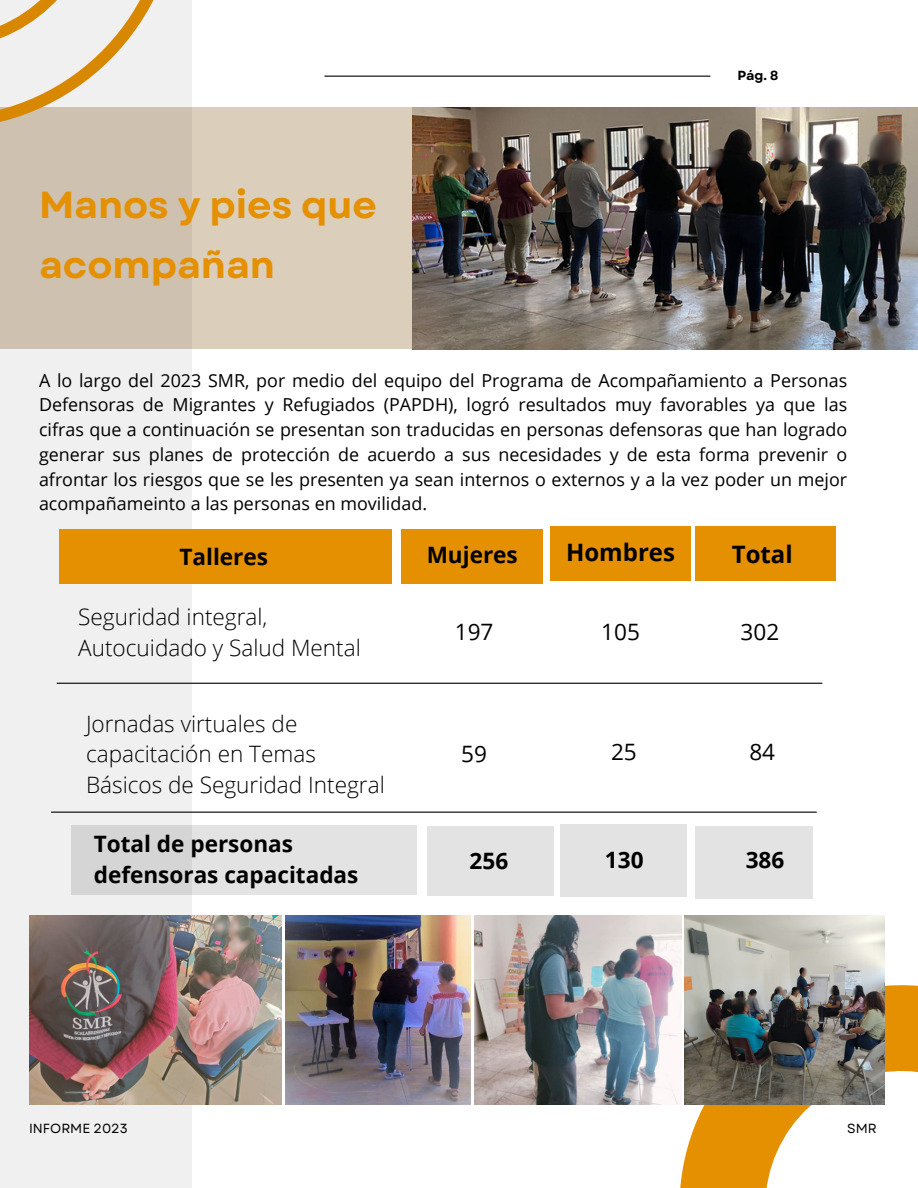
<style>
.page{position:relative;width:918px;height:1188px;background:#fff}
.page>*{position:absolute;margin:0;border:0;box-sizing:border-box;transform-origin:0 0}
.t1{font:700 37.65px/59.7px "Garet";color:#e59000}
.t2{font:700 24px "Open Sans";color:#000}
.t3{font:300 22.5px/30.8px "Open Sans";color:#000}
.t4{font:700 22.5px/31.5px "Open Sans";color:#000}
.t5{font:22.5px "Open Sans";color:#000}
.t6{font:17.85px/24.8px "Open Sans";color:#000;text-align:justify}
.t7{font:13.2px "Garet";color:#000}
.t8{font:700 13.2px "Garet";color:#000}
</style>
<div class="page">
<div style="left:0;top:107px;width:412px;height:242px;background:#dbceba"></div>
<svg style="left:0;top:0;width:192px;height:1188px;fill:#f0f0f0"></svg>
<hr style="left:324px;top:76px;width:386px;height:1px;background:#000">
<svg style="left:592px;top:898px;width:326px;height:290px"></svg>
<img style="left:412px;top:107px;width:506px;height:242px">
<img style="left:29px;top:916px;width:252px;height:189px">
<img style="left:285px;top:916px;width:186px;height:189px">
<img style="left:475px;top:916px;width:207px;height:189px">
<img style="left:685px;top:916px;width:200px;height:189px">
<div style="left:59px;top:529px;width:333px;height:55px;background:#e59000"></div>
<div style="left:401px;top:529px;width:142px;height:55px;background:#e59000"></div>
<div style="left:551px;top:527px;width:140px;height:54px;background:#e59000"></div>
<hr style="left:57px;top:683px;width:765px;height:1px;background:#000">
<div style="left:695px;top:527px;width:140px;height:54px;background:#e59000"></div>
<hr style="left:51px;top:812px;width:766px;height:1px;background:#000">
<div style="left:71px;top:825px;width:346px;height:69px;background:linear-gradient(to right,#d5d5d5,#e8e8e8)"></div>
<div style="left:427px;top:826px;width:126px;height:70px;background:#e3e3e3"></div>
<div style="left:561px;top:825px;width:126px;height:72px;background:#e3e3e3"></div>
<div style="left:695px;top:826px;width:117px;height:73px;background:#e3e3e3"></div>
<img style="left:205px;top:915px;width:15px;height:26px">
<img style="left:220px;top:915px;width:30px;height:26px">
<img style="left:223px;top:930px;width:30px;height:31px">
<p class="t1" style="left:39px;top:175px;width:340px">Manos y pies que acompañan</p>
<p class="t8" style="left:737px;top:66px;width:42px">Pág. 8</p>
<p class="t6" style="left:39px;top:367px;width:810px">A lo largo del 2023 SMR, por medio del equipo del Programa de Acompañamiento a Personas Defensoras de Migrantes y Refugiados (PAPDH), logró resultados muy favorables ya que las cifras que a continuación se presentan son traducidas en personas defensoras que han logrado generar sus planes de protección de acuerdo a sus necesidades y de esta forma prevenir o afrontar los riesgos que se les presenten ya sean internos o externos y a la vez poder un mejor acompañameinto a las personas en movilidad.</p>
<h3 class="t4" style="left:180px;top:540px;width:90px">Talleres</h3>
<h3 class="t4" style="left:427px;top:538px;width:93px">Mujeres</h3>
<h3 class="t2" style="left:566px;top:536px;width:110px">Hombres</h3>
<p class="t3" style="left:78px;top:601px;width:284px">Seguridad integral,<br>Autocuidado y Salud Mental</p>
<p class="t5" style="left:455px;top:616px;width:40px">197</p>
<p class="t5" style="left:601px;top:616px;width:40px">105</p>
<h2 class="t2" style="left:732px;top:537px;width:62px">Total</h2>
<h2 class="t5" style="left:741px;top:616px;width:40px">302</h2>
<h2 class="t3" style="left:86px;top:707px;width:300px">Jornadas virtuales de capacitación en Temas<br>Básicos de Seguridad Integral</h2>
<h2 class="t4" style="left:94px;top:827px;width:266px">Total de personas defensoras capacitadas</h2>
<h2 class="t5" style="left:461px;top:738px;width:27px">59</h2>
<p class="t5" style="left:611px;top:736px;width:27px">25</p>
<h5 class="t5" style="left:749px;top:736px;width:27px">84</h5>
<h2 class="t4" style="left:470px;top:844px;width:40px">256</h2>
<h3 class="t4" style="left:605px;top:843px;width:40px">130</h3>
<h3 class="t4" style="left:746px;top:843px;width:40px">386</h3>
<p class="t7" style="left:29px;top:1119px;width:100px">INFORME 2023</p>
<p class="t7" style="left:847px;top:1119px;width:31px">SMR</p>
</div>
